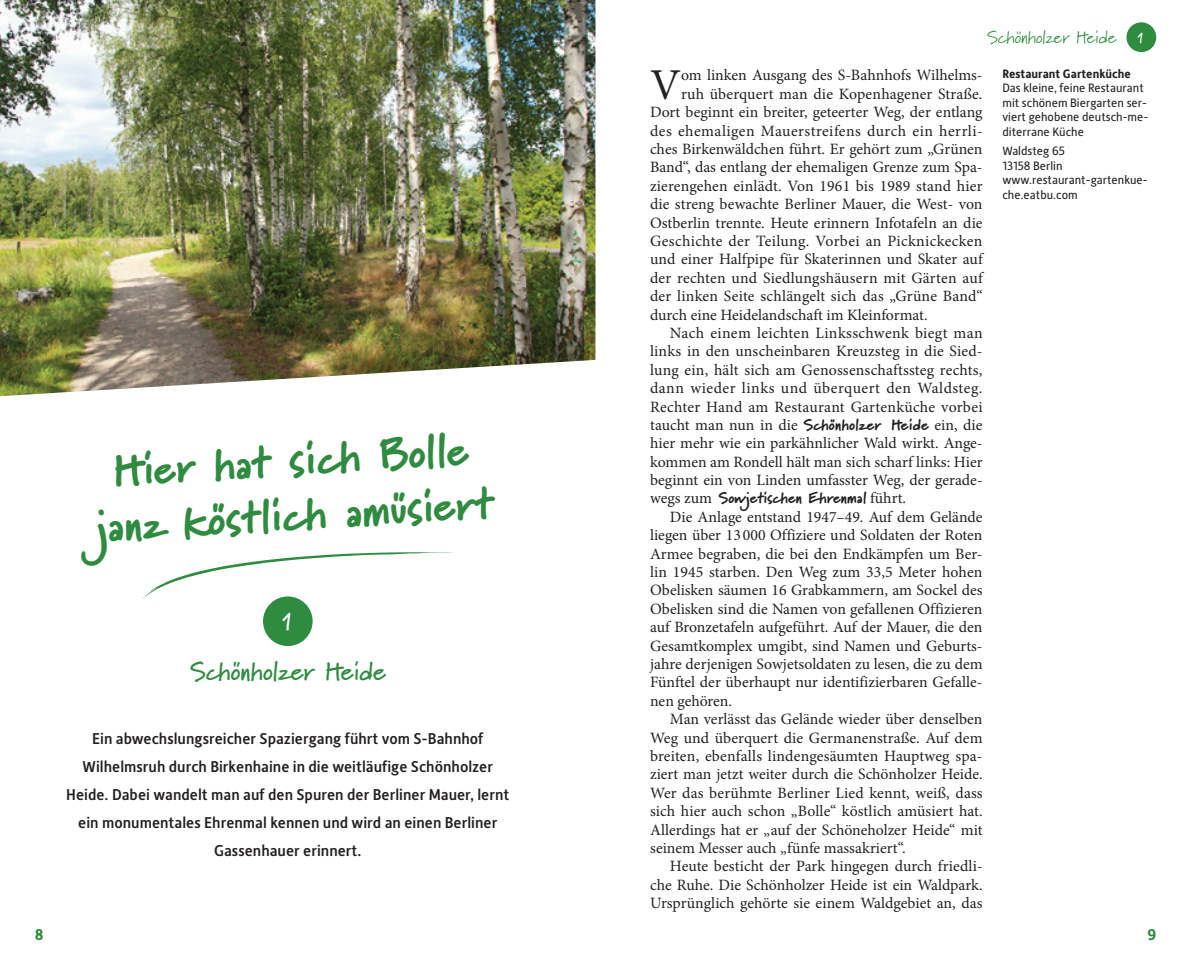
<style>
.page{position:relative;width:1191px;height:968px;background:#fff}
.page>*{position:absolute;margin:0;border:0;box-sizing:border-box;transform-origin:0 0}
.t1{font:900 45.5px/54.4px "Marydale";color:#2f8b40;text-align:center}
.t2{font:44.1px "Minion Pro";color:#231f20}
.t3{font:700 26.25px "Marydale";color:#2f8b40}
.t4{font:700 26.25px "Marydale";color:#fff}
.t5{font:17.5px "Marydale";color:#2f8b40}
.t6{font:15.75px/18.4px "Minion Pro";letter-spacing:.005em;color:#231f20;text-align:justify}
.t7{font:500 15.75px/28px "Alber New";color:#231f20;text-align:center}
.t8{font:15.75px "Minion Pro";letter-spacing:.03em;color:#231f20}
.t9{font:15.75px "Minion Pro";letter-spacing:.025em;color:#231f20}
.t10{font:900 15.75px "Marydale";color:#231f20}
.t11{font:700 15.75px "Alber New";color:#2f8b40}
.t12{font:12.25px/14.5px "Alber New";color:#231f20}
.t13{font:700 12.25px "Alber New";color:#231f20}
.s1{font-weight:700;font-size:15.75px;color:#fff}
.s2{font-family:"Marydale";font-weight:900}
.s3{font-family:"Minion Pro";font-weight:400}
</style>
<div class="page">
<svg style="left:142px;top:552px;width:311px;height:47px"></svg>
<div style="left:1126px;top:22px;width:30px;height:30px;background:#2f8b40;border-radius:50%"></div>
<div style="left:263px;top:596px;width:50px;height:50px;background:#2f8b40;border-radius:50%"></div>
<img style="left:0;top:0;width:595px;height:396px">
<h1 class="t1" style="left:89px;top:446px;width:401px;rotate:-4deg">Hier hat sich Bolle janz köstlich amüsiert</h1>
<h3 class="t4" style="left:282px;top:606px;width:12px">1</h3>
<h3 class="t3" style="left:190px;top:655px;width:198px">Schönholzer Heide</h3>
<p class="t7" style="left:66px;top:723px;width:445px">Ein abwechslungsreicher Spaziergang führt vom S-Bahnhof Wilhelmsruh durch Birkenhaine in die weitläufige Schönholzer Heide. Dabei wandelt man auf den Spuren der Berliner Mauer, lernt ein monumentales Ehrenmal kennen und wird an einen Berliner Gassenhauer erinnert.</p>
<p class="t5" style="left:987px;top:27px;width:158px">Schönholzer Heide <span class="s1">1</span></p>
<h2 class="t2" style="left:650px;top:55px;width:32px">V</h2>
<p class="t6" style="left:681px;top:66px;width:301px">om linken Ausgang des S-Bahnhofs Wilhelms-</p>
<p class="t6" style="left:681px;top:85px;width:303px">ruh überquert man die Kopenhagener Straße.</p>
<p class="t6" style="left:650px;top:103px;width:334px">Dort beginnt ein breiter, geteerter Weg, der entlang</p>
<p class="t8" style="left:650px;top:120px;width:334px">des ehemaligen Mauerstreifens durch ein herrli-</p>
<p class="t6" style="left:650px;top:140px;width:334px">ches Birkenwäldchen führt. Er gehört zum „Grünen</p>
<p class="t6" style="left:650px;top:158px;width:334px">Band“, das entlang der ehemaligen Grenze zum Spa-</p>
<p class="t6" style="left:650px;top:177px;width:334px">zierengehen einlädt. Von 1961 bis 1989 stand hier</p>
<p class="t6" style="left:650px;top:195px;width:334px">die streng bewachte Berliner Mauer, die West- von</p>
<p class="t6" style="left:650px;top:213px;width:334px">Ostberlin trennte. Heute erinnern Infotafeln an die</p>
<p class="t6" style="left:650px;top:232px;width:334px">Geschichte der Teilung. Vorbei an Picknickecken</p>
<p class="t6" style="left:650px;top:250px;width:334px">und einer Halfpipe für Skaterinnen und Skater auf</p>
<p class="t6" style="left:650px;top:268px;width:334px">der rechten und Siedlungshäusern mit Gärten auf</p>
<p class="t6" style="left:650px;top:287px;width:334px">der linken Seite schlängelt sich das „Grüne Band“</p>
<p class="t6" style="left:650px;top:305px;width:279px">durch eine Heidelandschaft im Kleinformat.</p>
<p class="t9" style="left:670px;top:322px;width:314px">Nach einem leichten Linksschwenk biegt man</p>
<p class="t6" style="left:650px;top:342px;width:334px">links in den unscheinbaren Kreuzsteg in die Sied-</p>
<p class="t6" style="left:650px;top:360px;width:334px">lung ein, hält sich am Genossenschaftssteg rechts,</p>
<p class="t8" style="left:650px;top:377px;width:334px">dann wieder links und überquert den Waldsteg.</p>
<p class="t6" style="left:650px;top:397px;width:334px">Rechter Hand am Restaurant Gartenküche vorbei</p>
<p class="t6" style="left:650px;top:415px;width:334px">taucht man nun in die <span class="s2">Schönholzer Heide</span> ein, die</p>
<p class="t6" style="left:650px;top:434px;width:334px">hier mehr wie ein parkähnlicher Wald wirkt. Ange-</p>
<p class="t6" style="left:650px;top:452px;width:334px">kommen am Rondell hält man sich scharf links: Hier</p>
<p class="t6" style="left:650px;top:471px;width:334px">beginnt ein von Linden umfasster Weg, der gerade-</p>
<p class="t10" style="left:650px;top:488px;width:257px"><span class="s3">wegs zum</span> Sowjetischen Ehrenmal <span class="s3">führt.</span></p>
<p class="t6" style="left:650px;top:507px;width:334px;text-indent:20px">Die Anlage entstand 1947–49. Auf dem Gelände liegen über 13 000 Offiziere und Soldaten der Roten Armee begraben, die bei den Endkämpfen um Ber&shy;lin 1945 starben. Den Weg zum 33,5 Meter hohen Obelisken säumen 16 Grabkammern, am Sockel des Obelisken sind die Namen von gefallenen Offizieren auf Bronzetafeln aufgeführt. Auf der Mauer, die den Gesamtkomplex umgibt, sind Namen und Geburts&shy;jahre derjenigen Sowjetsoldaten zu lesen, die zu dem Fünftel der überhaupt nur identifizierbaren Gefalle&shy;nen gehören.</p>
<p class="t6" style="left:650px;top:710px;width:334px;text-indent:20px">Man verlässt das Gelände wieder über denselben Weg und überquert die Germanenstraße. Auf dem breiten, ebenfalls lindengesäumten Hauptweg spa&shy;ziert man jetzt weiter durch die Schönholzer Heide.<br>Wer das berühmte Berliner Lied kennt, weiß, dass sich hier auch schon „Bolle“ köstlich amüsiert hat.<br>Allerdings hat er „auf der Schöneholzer Heide“ mit seinem Messer auch „fünfe massakriert“.</p>
<p class="t6" style="left:650px;top:857px;width:334px;text-indent:20px">Heute besticht der Park hingegen durch friedli&shy;che Ruhe. Die Schönholzer Heide ist ein Waldpark.<br>Ursprünglich gehörte sie einem Waldgebiet an, das</p>
<p class="t13" style="left:1002px;top:65px;width:130px">Restaurant Gartenküche</p>
<p class="t12" style="left:1002px;top:80px;width:147px">Das kleine, feine Restaurant mit schönem Biergarten ser&shy;viert gehobene deutsch-me&shy;diterrane Küche</p>
<p class="t12" style="left:1002px;top:143px;width:147px">Waldsteg 65<br>13158 Berlin www.restaurant-gartenkue&shy;che.eatbu.com</p>
<p class="t11" style="left:35px;top:924px;width:10px">8</p>
<p class="t11" style="left:1147px;top:924px;width:10px">9</p>
</div>
